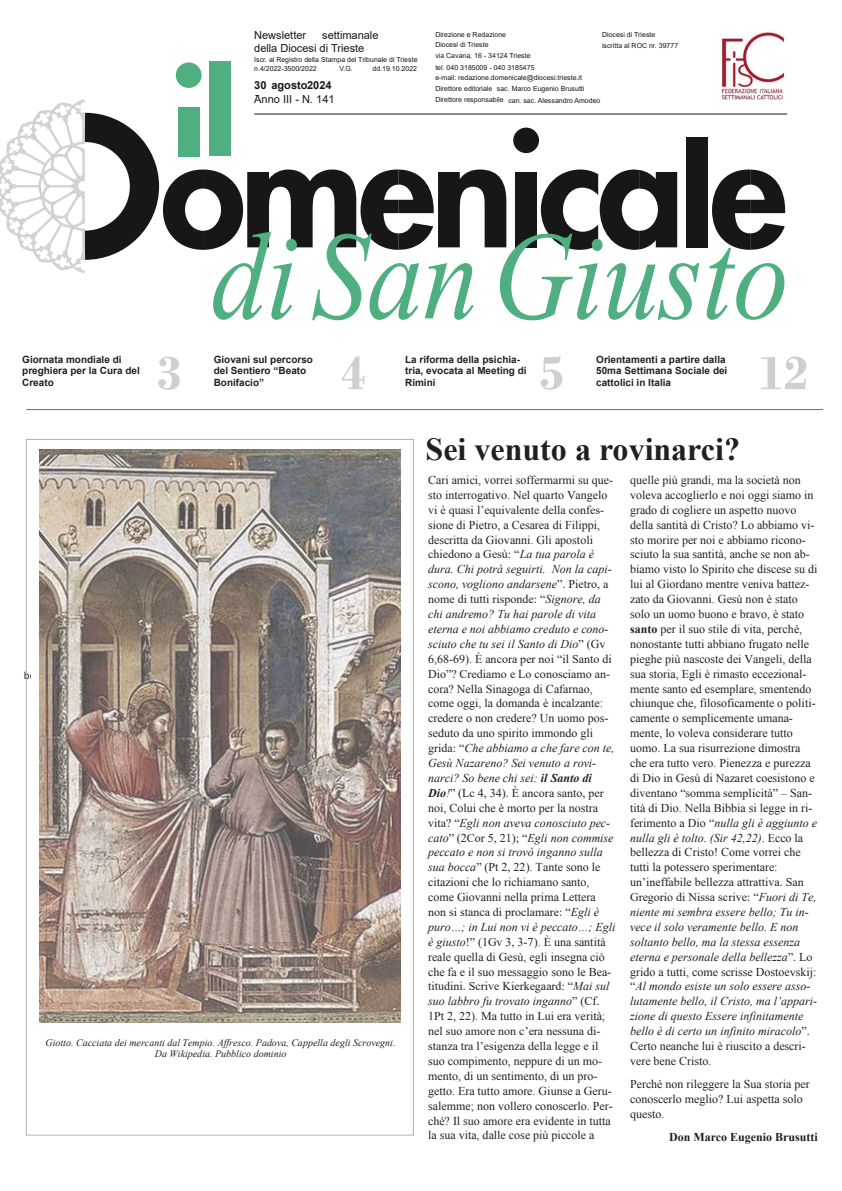
<style>
.page{position:relative;width:842px;height:1191px;background:#fff}
.page>*{position:absolute;margin:0;border:0;box-sizing:border-box;transform-origin:0 0}
.t1{font:700 50px "Bodoni";color:#d0cece}
.t2{font:700 32px "Times New Roman";color:#231f20}
.t3{font:12px/14.9px "Times New Roman";color:#231f20}
.t4{font:700 12px "Times New Roman";color:#231f20}
.t5{font:11.1px "Arial";letter-spacing:-.005em;color:#181717}
.t6{font:700 11.1px "Arial";color:#181717}
.t7{font:11px/13px "Arial";color:#181717}
.t8{font:700 11px "Arial";color:#181717}
.t9{font:700 10px/11.5px "Arial";color:#231f20}
.t10{font:italic 10px/11.5px "Times New Roman";color:#231f20;text-align:center}
.t11{font:7px/11px "Arial";color:#181717}
.s1{font-style:italic}
.s2{font-weight:700;font-style:italic}
.s3{font-weight:700}
</style>
<div class="page">
<hr style="left:254px;top:114px;width:533px;height:1px;background:#181717">
<svg style="left:0;top:98px;width:785px;height:222px"></svg>
<div style="left:178px;top:107px;width:22px;height:49px;background:#4faf81"></div>
<div style="left:176px;top:62px;width:26px;height:26px;background:#4faf81;border-radius:50%"></div>
<div style="left:209px;top:62px;width:21px;height:94px;background:#4faf81"></div>
<img style="left:435px;top:98px;width:71px;height:8px">
<img style="left:506px;top:98px;width:119px;height:8px">
<img style="left:254px;top:98px;width:102px;height:10px">
<img style="left:719px;top:32px;width:66px;height:67px">
<hr style="left:26px;top:409px;width:797px;height:1px;background:#4472c4">
<img style="left:39px;top:450px;width:362px;height:572px">
<p class="t7" style="left:254px;top:29px;width:126px;text-indent:68px">settimanale della Diocesi di Trieste</p>
<p class="t11" style="left:254px;top:56px;width:165px;line-height:8.2px">Iscr. al Registro della Stampa del Tribunale di Trieste n.4/2022-3500/2022</p>
<p class="t7" style="left:254px;top:29px;width:54px">Newsletter</p>
<p class="t11" style="left:339px;top:63px;width:15px">V.G.</p>
<p class="t11" style="left:372px;top:63px;width:46px">dd.19.10.2022</p>
<p class="t8" style="left:254px;top:77px;width:79px">30 agosto2024</p>
<p class="t6" style="left:254px;top:91px;width:8px">2</p>
<p class="t5" style="left:254px;top:91px;width:82px">Anno III - N. 141</p>
<p class="t11" style="left:435px;top:28px;width:167px">Direzione e Redazione<br>Diocesi di Trieste<br>via Cavana, 16 - 34124 Trieste<br>tel. 040 3185009 - 040 3185475<br>e-mail: redazione.domenicale@diocesi.trieste.it Direttore editoriale sac. Marco Eugenio Brusutti Direttore responsabile can. sac. Alessandro Amodeo</p>
<p class="t11" style="left:602px;top:28px;width:78px">Diocesi di Trieste<br>iscritta al ROC nr. 39777</p>
<p class="t9" style="left:22px;top:354px;width:119px">Giornata mondiale di preghiera per la Cura del<br>Creato</p>
<h1 class="t1" style="left:157px;top:343px;width:26px">3</h1>
<p class="t9" style="left:214px;top:354px;width:101px">Giovani sul percorso del Sentiero “Beato<br>Bonifacio”</p>
<h1 class="t1" style="left:341px;top:343px;width:26px">4</h1>
<p class="t9" style="left:405px;top:354px;width:123px">La riforma della psichia&shy;tria, evocata al Meeting di<br>Rimini</p>
<h1 class="t1" style="left:540px;top:343px;width:26px">5</h1>
<p class="t9" style="left:596px;top:354px;width:133px">Orientamenti a partire dalla<br>50ma Settimana Sociale dei cattolici in Italia</p>
<h1 class="t1" style="left:759px;top:343px;width:50px">12</h1>
<p class="t10" style="left:46px;top:1036px;width:351px">Giotto. Cacciata dei mercanti dal Tempio. Affresco. Padova, Cappella degli Scrovegni.<br>Da Wikipedia. Pubblico dominio</p>
<h2 class="t2" style="left:425px;top:426px;width:316px">Sei venuto a rovinarci?</h2>
<p class="t3" style="left:428px;top:472px;width:189px">Cari amici, vorrei soffermarmi su que&shy;sto interrogativo. Nel quarto Vangelo vi è quasi l’equivalente della confes&shy;sione di Pietro, a Cesarea di Filippi, descritta da Giovanni. Gli apostoli chiedono a Gesù: “<span class="s1">La tua parola è dura. Chi potrà seguirti. Non la capi&shy;scono, vogliono andarsene</span>”. Pietro, a nome di tutti risponde: “<span class="s1">Signore, da chi andremo? Tu hai parole di vita eterna e noi abbiamo creduto e cono&shy;sciuto che tu sei il Santo di Dio</span>” (Gv 6,68-69). È ancora per noi “il Santo di Dio”? Crediamo e Lo conosciamo an&shy;cora? Nella Sinagoga di Cafarnao, come oggi, la domanda è incalzante: credere o non credere? Un uomo pos&shy;seduto da uno spirito immondo gli grida: “<span class="s1">Che abbiamo a che fare con te, Gesù Nazareno? Sei venuto a rovi&shy;narci? So bene chi sei:</span> <span class="s2">il Santo di Dio</span><span class="s1">!</span>” (Lc 4, 34). È ancora santo, per noi, Colui che è morto per la nostra vita? “<span class="s1">Egli non aveva conosciuto pec&shy;cato</span>” (2Cor 5, 21); “<span class="s1">Egli non commise peccato e non si trovò inganno sulla sua bocca</span>” (Pt 2, 22). Tante sono le citazioni che lo richiamano santo, come Giovanni nella prima Lettera non si stanca di proclamare: “<span class="s1">Egli è puro…; in Lui non vi è peccato…; Egli è giusto</span>!” (1Gv 3, 3-7). È una santità reale quella di Gesù, egli insegna ciò che fa e il suo messaggio sono le Bea&shy;titudini. Scrive Kierkegaard: “<span class="s1">Mai sul suo labbro fu trovato inganno</span>” (Cf.<br>1Pt 2, 22). Ma tutto in Lui era verità; nel suo amore non c’era nessuna di&shy;stanza tra l’esigenza della legge e il suo compimento, neppure di un mo&shy;mento, di un sentimento, di un pro&shy;getto. Era tutto amore. Giunse a Geru&shy;salemme; non vollero conoscerlo. Per&shy;ché? Il suo amore era evidente in tutta la sua vita, dalle cose più piccole a</p>
<p class="t3" style="left:630px;top:472px;width:189px">quelle più grandi, ma la società non voleva accoglierlo e noi oggi siamo in grado di cogliere un aspetto nuovo della santità di Cristo? Lo abbiamo vi&shy;sto morire per noi e abbiamo ricono&shy;sciuto la sua santità, anche se non ab&shy;biamo visto lo Spirito che discese su di lui al Giordano mentre veniva battez&shy;zato da Giovanni. Gesù non è stato solo un uomo buono e bravo, è stato <span class="s3">santo</span> per il suo stile di vita, perché, nonostante tutti abbiano frugato nelle pieghe più nascoste dei Vangeli, della sua storia, Egli è rimasto eccezional&shy;mente santo ed esemplare, smentendo chiunque che, filosoficamente o politi&shy;camente o semplicemente umana&shy;mente, lo voleva considerare tutto uomo. La sua risurrezione dimostra che era tutto vero. Pienezza e purezza di Dio in Gesù di Nazaret coesistono e diventano “somma semplicità” – San&shy;tità di Dio. Nella Bibbia si legge in ri&shy;ferimento a Dio “<span class="s1">nulla gli è aggiunto e nulla gli è tolto. (Sir 42,22)</span>. Ecco la bellezza di Cristo! Come vorrei che tutti la potessero sperimentare: un’ineffabile bellezza attrattiva. San Gregorio di Nissa scrive: “<span class="s1">Fuori di Te, niente mi sembra essere bello; Tu in&shy;vece il solo veramente bello. E non soltanto bello, ma la stessa essenza eterna e personale della bellezza</span>”. Lo grido a tutti, come scrisse Dostoevskij: “<span class="s1">Al mondo esiste un solo essere asso&shy;lutamente bello, il Cristo, ma l’appari&shy;zione di questo Essere infinitamente bello è di certo un infinito miracolo</span>”.<br>Certo neanche lui è riuscito a descri&shy;vere bene Cristo.</p>
<p class="t3" style="left:630px;top:1076px;width:181px">Perché non rileggere la Sua storia per conoscerlo meglio? Lui aspetta solo questo.</p>
<p class="t4" style="left:669px;top:1127px;width:150px">Don Marco Eugenio Brusutti</p>
</div>
